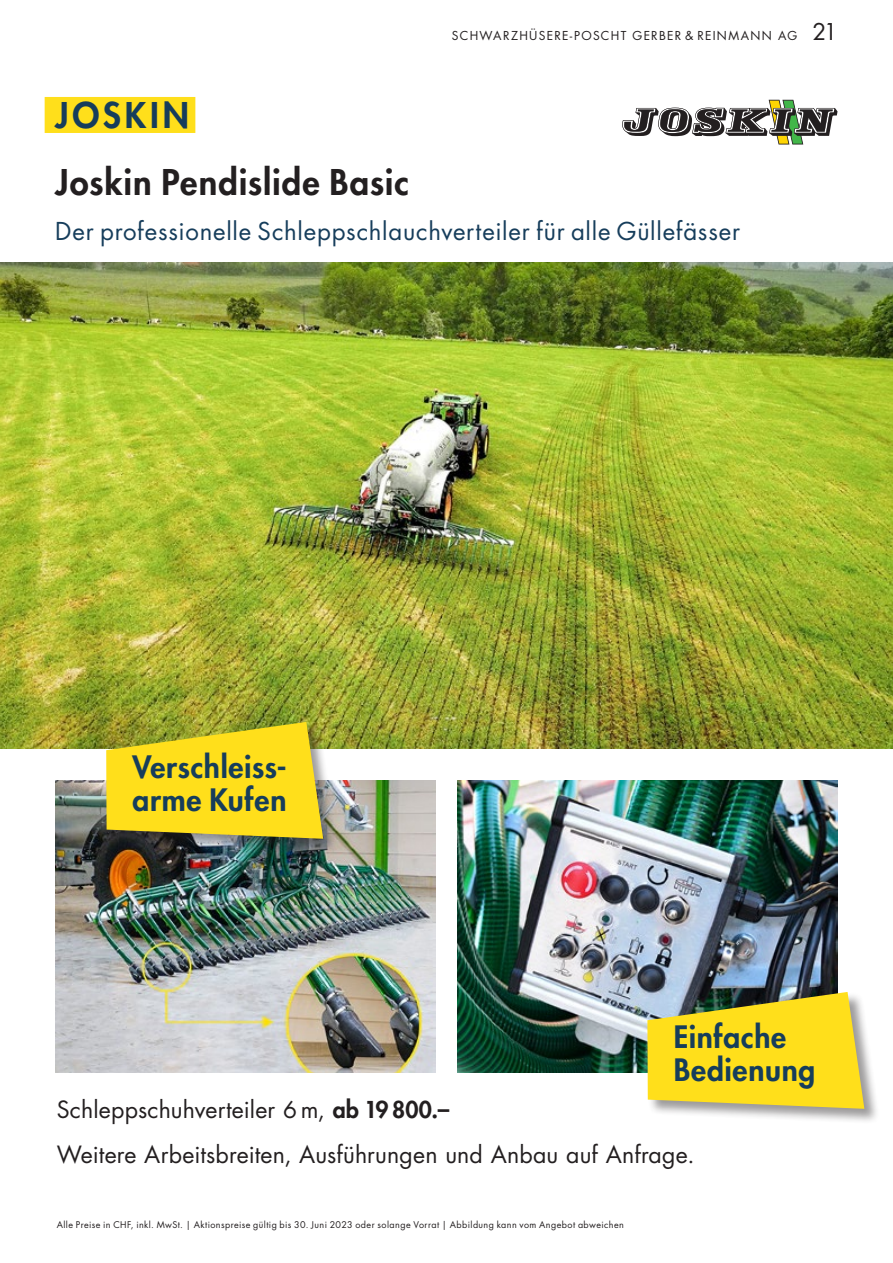
<style>
.page{position:relative;width:893px;height:1263px;background:#fff}
.page>*{position:absolute;margin:0;border:0;box-sizing:border-box;transform-origin:0 0}
.t1{font:800 34.5px "Futura Std";letter-spacing:.025em;color:#231f20}
.t2{font:800 34.5px "Futura Std";letter-spacing:.115em;color:#163d5b}
.t3{font:800 30px/33px "Futura Std";letter-spacing:.015em;color:#163d5b}
.t4{font:24px "Futura Std";letter-spacing:.035em;color:#163d5b}
.t5{font:23.1px/45px "Futura Std";letter-spacing:.005em;color:#231f20}
.t6{font:12px "Futura Std";letter-spacing:.105em;color:#231f20}
.t7{font:9px "Futura Std";letter-spacing:.045em;color:#231f20}
.s1{font-size:22.5px}
.s2{font-size:22.65px}
.s3{font-weight:800}
.s4{font-weight:800;font-size:22.65px}
</style>
<div class="page">
<svg style="left:622px;top:100px;width:215px;height:44px"></svg>
<img style="left:0;top:263px;width:893px;height:485px">
<img style="left:457px;top:780px;width:381px;height:293px">
<img style="left:55px;top:780px;width:381px;height:293px">
<div style="left:45px;top:97px;width:150px;height:36px;background:#ffdf1b"></div>
<div style="left:106px;top:722px;width:232px;height:132px;background:#231f20;opacity:.45"></div>
<svg style="left:106px;top:722px;width:217px;height:117px"></svg>
<div style="left:647px;top:992px;width:233px;height:132px;background:#231f20;opacity:.45"></div>
<svg style="left:647px;top:992px;width:217px;height:117px"></svg>
<h3 class="t6" style="left:452px;top:27px;width:387px">SCHWARZHÜSERE-POSCHT GERBER &amp; REINMANN AG <span class="s1">21</span></h3>
<h1 class="t2" style="left:55px;top:94px;width:135px">JOSKIN</h1>
<h1 class="t1" style="left:55px;top:161px;width:355px">Joskin Pendislide Basic</h1>
<h3 class="t4" style="left:55px;top:215px;width:686px">Der professionelle Schleppschlauchverteiler für alle Güllefässer</h3>
<h2 class="t3" style="left:132px;top:750px;width:156px">Verschleiss&shy;arme Kufen</h2>
<h2 class="t3" style="left:674px;top:1021px;width:143px">Einfache<br>Bedienung</h2>
<h3 class="t5" style="left:57px;top:1087px;width:639px">Schleppschuhverteiler <span class="s2">6</span> m, <span class="s3">ab</span> <span class="s4">19 800</span><span class="s3">.–<br></span>Weitere Arbeitsbreiten, Ausführungen und Anbau auf Anfrage.</h3>
<p class="t7" style="left:57px;top:1219px;width:569px">Alle Preise in CHF, inkl. MwSt. | Aktionspreise gültig bis 30. Juni 2023 oder solange Vorrat | Abbildung kann vom Angebot abweichen</p>
</div>
